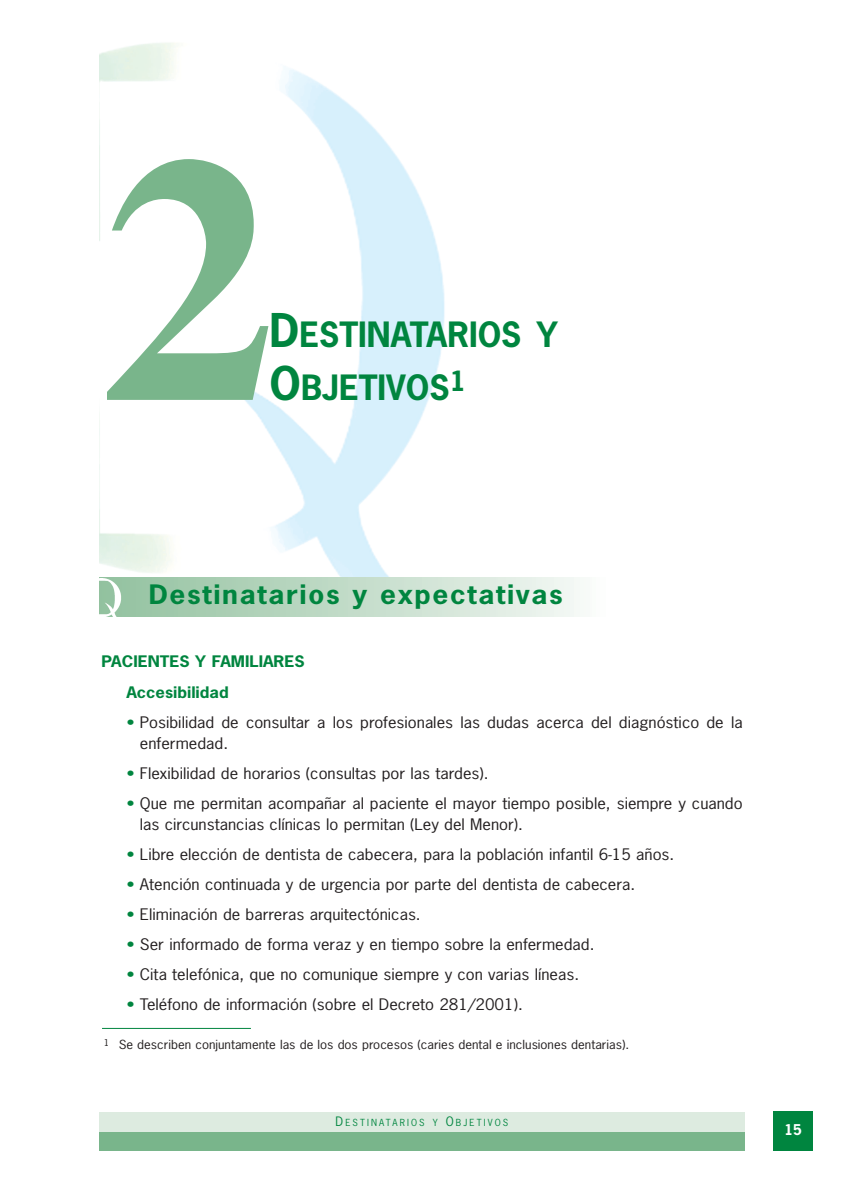
<style>
.page{position:relative;width:844px;height:1190px;background:#fff}
.page>*{position:absolute;margin:0;border:0;box-sizing:border-box;transform-origin:0 0}
.t1{font:700 350px "Times";color:#79b58b}
.t2{font:700 32.9px/52.5px "News Gothic";color:#00853f}
.t3{font:700 25.2px "News Gothic";letter-spacing:.06em;color:#00853f;scale:1.11 1}
.t4{font:15.05px/21px "News Gothic";color:#231f20;scale:1.11 1}
.t5{font:700 15.05px/31px "News Gothic";color:#00853f;scale:1.11 1}
.t6{font:700 14px "News Gothic";color:#fff}
.t7{font:11.9px "News Gothic";color:#231f20;scale:1.11 1}
.t8{font:9.1px "News Gothic";letter-spacing:.23em;color:#00853f}
.s1{font-size:43.75px}
.s2{color:#00853f}
.s3{font-size:12.25px}
</style>
<div class="page">
<img style="left:99px;top:43px;width:346px;height:534px">
<div style="left:99px;top:577px;width:506px;height:40px;background:linear-gradient(to right,#90bf9c,#f8faf8)"></div>
<img style="left:99px;top:579px;width:23px;height:38px">
<div style="left:773px;top:1111px;width:40px;height:40px;background:#00853f"></div>
<div style="left:99px;top:1131px;width:645px;height:20px;background:#79b58b"></div>
<div style="left:99px;top:1112px;width:645px;height:19px;background:#ddebe0"></div>
<hr style="left:102px;top:1028px;width:149px;height:1px;background:#00853f">
<p class="t1" style="left:101px;top:155px;width:177px">2</p>
<p class="t2" style="left:269px;top:311px;width:290px"><span class="s1">D</span>ESTINATARIOS Y<br><span class="s1">O</span>BJETIVOS<sup>1</sup></p>
<p class="t3" style="left:149px;top:584px;width:374px">Destinatarios y expectativas</p>
<p class="t5" style="left:126px;top:647px;width:162px;text-indent:-25px">PACIENTES Y FAMILIARES<br>Accesibilidad</p>
<p class="t4" style="left:140px;top:713px;width:544px;text-indent:-13px"><span class="s2">•</span> Posibilidad de consultar a los profesionales las dudas acerca del diagnóstico de la enfermedad.</p>
<p class="t4" style="left:126px;top:764px;width:328px"><span class="s2">•</span> Flexibilidad de horarios (consultas por las tardes).</p>
<p class="t4" style="left:140px;top:794px;width:544px;text-indent:-13px"><span class="s2">•</span> Que me permitan acompañar al paciente el mayor tiempo posible, siempre y cuando las circunstancias clínicas lo permitan (Ley del Menor).</p>
<p class="t4" style="left:126px;top:845px;width:495px"><span class="s2">•</span> Libre elección de dentista de cabecera, para la población infantil 6-15 años.</p>
<p class="t4" style="left:126px;top:875px;width:460px"><span class="s2">•</span> Atención continuada y de urgencia por parte del dentista de cabecera.</p>
<p class="t4" style="left:126px;top:905px;width:267px"><span class="s2">•</span> Eliminación de barreras arquitectónicas.</p>
<p class="t4" style="left:126px;top:935px;width:423px"><span class="s2">•</span> Ser informado de forma veraz y en tiempo sobre la enfermedad.</p>
<p class="t4" style="left:126px;top:965px;width:409px"><span class="s2">•</span> Cita telefónica, que no comunique siempre y con varias líneas.</p>
<p class="t4" style="left:126px;top:995px;width:358px"><span class="s2">•</span> Teléfono de información (sobre el Decreto 281/2001).</p>
<p class="t7" style="left:104px;top:1040px;width:475px"><sup>1</sup> Se describen conjuntamente las de los dos procesos (caries dental e inclusiones dentarias).</p>
<p class="t8" style="left:335px;top:1119px;width:174px"><span class="s3">D</span>ESTINATARIOS Y <span class="s3">O</span>BJETIVOS</p>
<p class="t8" style="left:379px;top:1119px;width:86px"><span class="s3">I</span>NT ODUCCIÓN</p>
<p class="t6" style="left:784px;top:1124px;width:19px">15</p>
</div>
